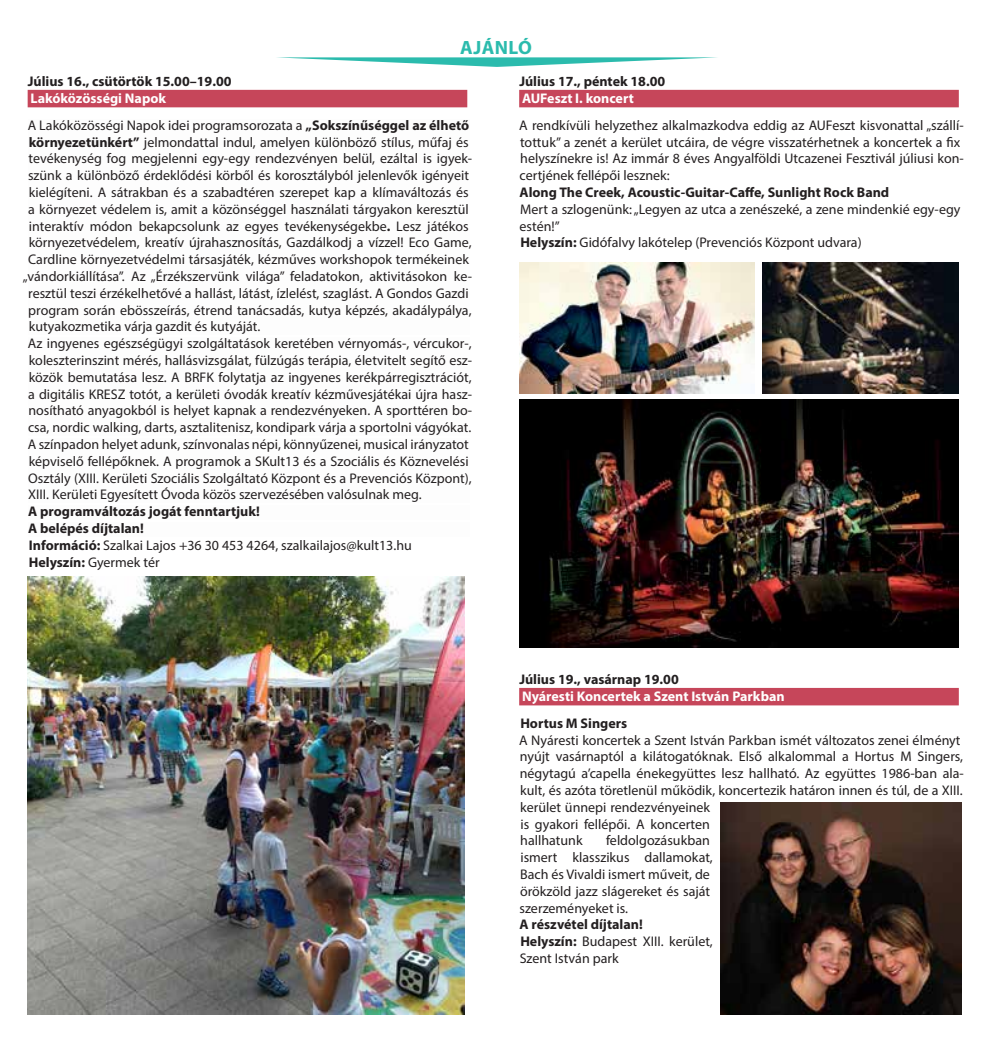
<style>
.page{position:relative;width:993px;height:1042px;background:#fff}
.page>*{position:absolute;margin:0;border:0;box-sizing:border-box;transform-origin:0 0}
.t1{font:700 19.25px "Myriad Pro";letter-spacing:.02em;color:#2bbbad}
.t2{font:14px/16.8px "Myriad Pro";color:#231f20}
.t3{font:700 14px/16.8px "Myriad Pro";color:#231f20}
.t4{font:700 14px "Myriad Pro";color:#fff}
.s1{font-weight:700;color:#fff}
.s2{font-weight:700}
.s3{font-weight:400}
</style>
<div class="page">
<div style="left:28px;top:90px;width:439px;height:17px;background:#c6465a"></div>
<div style="left:519px;top:90px;width:439px;height:17px;background:#c6465a"></div>
<div style="left:519px;top:688px;width:439px;height:17px;background:#c6465a"></div>
<svg style="left:277px;top:57px;width:440px;height:10px"></svg>
<img style="left:28px;top:576px;width:436px;height:438px">
<img style="left:519px;top:400px;width:439px;height:247px">
<img style="left:762px;top:263px;width:196px;height:130px">
<img style="left:720px;top:802px;width:240px;height:212px">
<img style="left:519px;top:263px;width:235px;height:130px">
<h1 class="t1" style="left:460px;top:35px;width:73px">AJÁNLÓ</h1>
<p class="t3" style="left:28px;top:73px;width:205px">Július 16., csütörtök 15.00–19.00</p>
<p class="t2" style="left:28px;top:85px;width:443px;line-height:26.8px"><span class="s1">Lakóközösségi Napok<br></span>A Lakóközösségi Napok idei programsorozata a <span class="s2">„Sokszínűséggel az élhető</span></p>
<p class="t2" style="left:29px;top:133px;width:441px"><span class="s2">környezetünkért”</span> jelmondattal indul, amelyen különböző stílus, műfaj és</p>
<p class="t2" style="left:29px;top:150px;width:445px">tevékenység fog megjelenni egy-egy rendezvényen belül, ezáltal is igyek-</p>
<p class="t2" style="left:28px;top:167px;width:442px">szünk a különböző érdeklődési körből és korosztályból jelenlevők igényeit</p>
<p class="t2" style="left:29px;top:184px;width:441px">kielégíteni. A sátrakban és a szabadtéren szerepet kap a klímaváltozás és</p>
<p class="t2" style="left:28px;top:200px;width:442px">a környezet védelem is, amit a közönséggel használati tárgyakon keresztül</p>
<p class="t2" style="left:29px;top:217px;width:441px">interaktív módon bekapcsolunk az egyes tevékenységekbe<span class="s2">.</span> Lesz játékos</p>
<p class="t2" style="left:29px;top:234px;width:444px">környezetvédelem, kreatív újrahasznosítás, Gazdálkodj a vízzel! Eco Game,</p>
<p class="t2" style="left:28px;top:251px;width:442px">Cardline környezetvédelmi társasjáték, kézműves workshopok termékeinek</p>
<p class="t2" style="left:23px;top:268px;width:451px">„vándorkiállítása”. Az „Érzékszervünk világa” feladatokon, aktivitásokon ke-</p>
<p class="t2" style="left:28px;top:284px;width:441px">resztül teszi érzékelhetővé a hallást, látást, ízlelést, szaglást. A Gondos Gazdi</p>
<p class="t2" style="left:28px;top:301px;width:444px">program során ebösszeírás, étrend tanácsadás, kutya képzés, akadálypálya,</p>
<p class="t2" style="left:29px;top:318px;width:233px">kutyakozmetika várja gazdit és kutyáját.</p>
<p class="t2" style="left:28px;top:335px;width:445px">Az ingyenes egészségügyi szolgáltatások keretében vérnyomás-, vércukor-,</p>
<p class="t2" style="left:29px;top:352px;width:445px">koleszterinszint mérés, hallásvizsgálat, fülzúgás terápia, életvitelt segítő esz-</p>
<p class="t2" style="left:29px;top:368px;width:444px">közök bemutatása lesz. A BRFK folytatja az ingyenes kerékpárregisztrációt,</p>
<p class="t2" style="left:28px;top:385px;width:445px">a digitális KRESZ totót, a kerületi óvodák kreatív kézművesjátékai újra hasz-</p>
<p class="t2" style="left:28px;top:402px;width:445px">nosítható anyagokból is helyet kapnak a rendezvényeken. A sporttéren bo-</p>
<p class="t2" style="left:28px;top:419px;width:444px">csa, nordic walking, darts, asztalitenisz, kondipark várja a sportolni vágyókat.</p>
<p class="t2" style="left:28px;top:436px;width:442px">A színpadon helyet adunk, színvonalas népi, könnyűzenei, musical irányzatot</p>
<p class="t2" style="left:29px;top:452px;width:441px">képviselő fellépőknek. A programok a SKult13 és a Szociális és Köznevelési</p>
<p class="t2" style="left:28px;top:469px;width:444px">Osztály (XIII. Kerületi Szociális Szolgáltató Központ és a Prevenciós Központ),</p>
<p class="t2" style="left:28px;top:486px;width:395px">XIII. Kerületi Egyesített Óvoda közös szervezésében valósulnak meg.</p>
<p class="t3" style="left:28px;top:503px;width:385px">A programváltozás jogát fenntartjuk!<br>A belépés díjtalan!<br>Információ: <span class="s3">Szalkai Lajos +36 30 453 4264, szalkailajos@kult13.hu </span>Helyszín: <span class="s3">Gyermek tér</span></p>
<p class="t3" style="left:519px;top:73px;width:147px">Július 17., péntek 18.00</p>
<p class="t4" style="left:522px;top:89px;width:113px">AUFeszt I. koncert</p>
<p class="t2" style="left:519px;top:116px;width:446px">A rendkívüli helyzethez alkalmazkodva eddig az AUFeszt kisvonattal „szállí&shy;tottuk” a zenét a kerület utcáira, de végre visszatérhetnek a koncertek a fix helyszínekre is! Az immár 8 éves Angyalföldi Utcazenei Fesztivál júliusi kon&shy;certjének fellépői lesznek:</p>
<p class="t3" style="left:519px;top:183px;width:371px">Along The Creek, Acoustic-Guitar-Caffe, Sunlight Rock Band</p>
<p class="t2" style="left:519px;top:200px;width:442px">Mert a szlogenünk: „Legyen az utca a zenészeké, a zene mindenkié egy-egy estén!”<br><span class="s2">Helyszín:</span> Gidófalvy lakótelep (Prevenciós Központ udvara)</p>
<p class="t3" style="left:519px;top:671px;width:161px">Július 19., vasárnap 19.00</p>
<p class="t4" style="left:522px;top:687px;width:264px">Nyáresti Koncertek a Szent István Parkban</p>
<p class="t3" style="left:520px;top:714px;width:108px">Hortus M Singers</p>
<p class="t2" style="left:519px;top:731px;width:446px">A Nyáresti koncertek a Szent István Parkban ismét változatos zenei élményt nyújt vasárnaptól a kilátogatóknak. Első alkalommal a Hortus M Singers, négytagú a’capella énekegyüttes lesz hallható. Az együttes 1986-ban ala&shy;kult, és azóta töretlenül működik, koncertezik határon innen és túl, de a XIII. kerület ünnepi rendezvényeinek<br>is gyakori fellépői. A koncerten<br>hallhatunk</p>
<p class="t2" style="left:519px;top:832px;width:195px;text-indent:86px">feldolgozásukban ismert klasszikus dallamokat,<br>Bach és Vivaldi ismert műveit, de örökzöld jazz slágereket és saját szerzeményeket is.</p>
<p class="t2" style="left:519px;top:916px;width:195px"><span class="s2">A részvétel díjtalan!<br>Helyszín:</span> Budapest XIII. kerület,<br>Szent István park</p>
</div>
